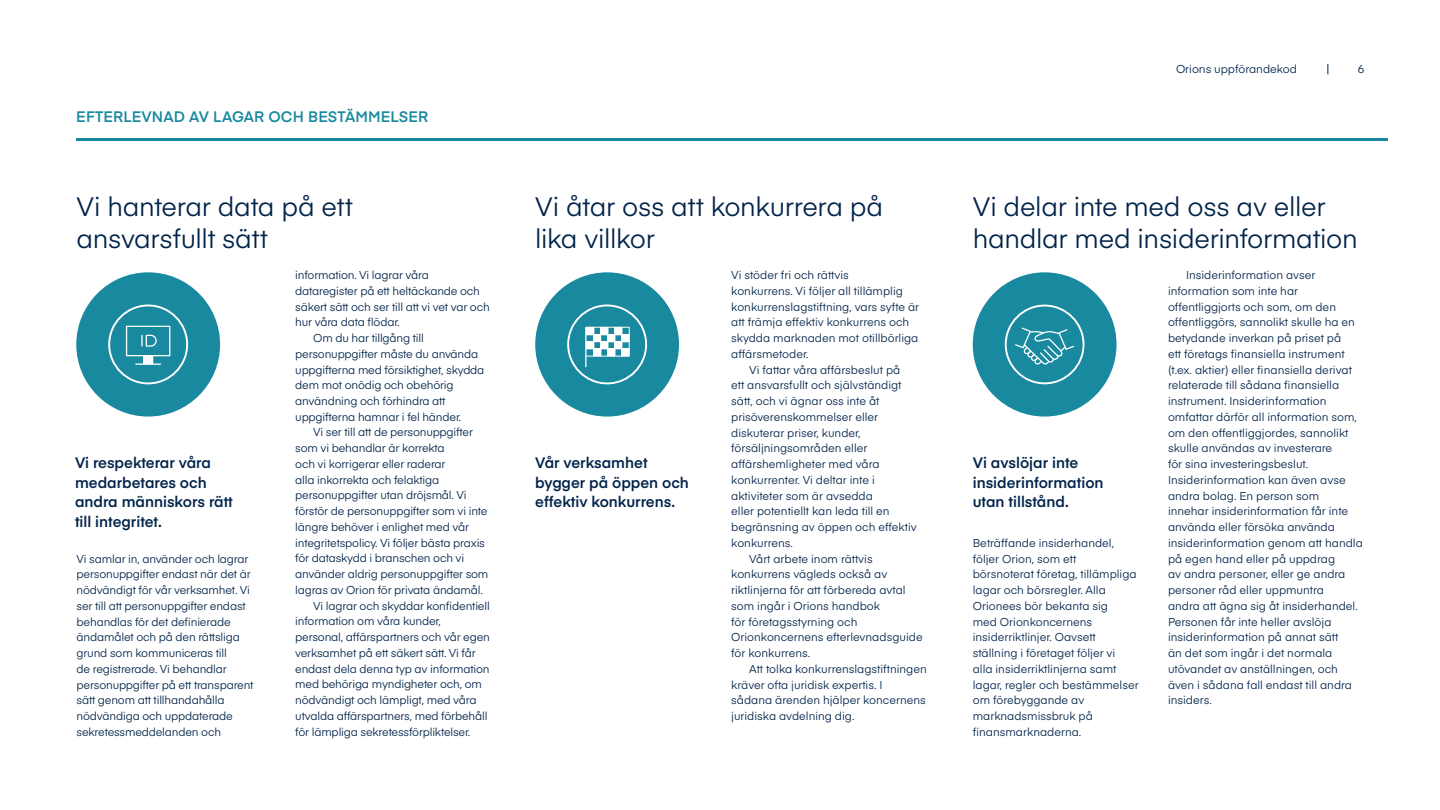
<style>
.page{position:relative;width:1440px;height:810px;background:#fff}
.page>*{position:absolute;margin:0;border:0;box-sizing:border-box;transform-origin:0 0}
.t1{font:26.25px/32.2px "Eina 03";letter-spacing:-.01em;color:#00234a}
.t2{font:600 15px/19.5px "Eina 03";color:#00234a}
.t3{font:600 15px "Eina 03";letter-spacing:.01em;color:#19899f}
.t4{font:11.25px/15.8px "Eina 03";color:#00234a}
</style>
<div class="page">
<div style="left:76px;top:272px;width:144px;height:145px;background:#19899f;border-radius:50%"></div>
<div style="left:108px;top:305px;width:80px;height:79px;border:2px solid #fff;border-radius:50%"></div>
<div style="left:126px;top:326px;width:44px;height:30px;border:1px solid #fff"></div>
<div style="left:144px;top:356px;width:9px;height:7px;background:#fff"></div>
<div style="left:143px;top:355px;width:10px;height:9px;border:1px solid #fff"></div>
<svg style="left:136px;top:364px;width:25px;height:1px"></svg>
<svg style="left:141px;top:334px;width:16px;height:13px"></svg>
<div style="left:535px;top:272px;width:144px;height:145px;background:#19899f;border-radius:50%"></div>
<div style="left:567px;top:305px;width:80px;height:79px;border:2px solid #fff;border-radius:50%"></div>
<div style="left:586px;top:327px;width:44px;height:29px;border:1px solid #fff"></div>
<div style="left:587px;top:342px;width:7px;height:7px;background:#fff"></div>
<div style="left:586px;top:341px;width:8px;height:8px;border:1px solid #fff"></div>
<div style="left:587px;top:328px;width:7px;height:7px;background:#fff"></div>
<div style="left:586px;top:327px;width:8px;height:8px;border:1px solid #fff"></div>
<div style="left:594px;top:349px;width:7px;height:7px;background:#fff"></div>
<div style="left:593px;top:348px;width:8px;height:8px;border:1px solid #fff"></div>
<div style="left:594px;top:335px;width:7px;height:7px;background:#fff"></div>
<div style="left:593px;top:334px;width:8px;height:8px;border:1px solid #fff"></div>
<div style="left:601px;top:342px;width:7px;height:7px;background:#fff"></div>
<div style="left:600px;top:341px;width:8px;height:8px;border:1px solid #fff"></div>
<div style="left:601px;top:328px;width:7px;height:7px;background:#fff"></div>
<div style="left:600px;top:327px;width:8px;height:8px;border:1px solid #fff"></div>
<div style="left:608px;top:349px;width:7px;height:7px;background:#fff"></div>
<div style="left:607px;top:348px;width:8px;height:8px;border:1px solid #fff"></div>
<div style="left:608px;top:335px;width:7px;height:7px;background:#fff"></div>
<div style="left:607px;top:334px;width:8px;height:8px;border:1px solid #fff"></div>
<div style="left:615px;top:342px;width:7px;height:7px;background:#fff"></div>
<div style="left:614px;top:341px;width:8px;height:8px;border:1px solid #fff"></div>
<div style="left:615px;top:328px;width:7px;height:7px;background:#fff"></div>
<div style="left:614px;top:327px;width:8px;height:8px;border:1px solid #fff"></div>
<div style="left:622px;top:349px;width:7px;height:7px;background:#fff"></div>
<div style="left:621px;top:348px;width:8px;height:8px;border:1px solid #fff"></div>
<div style="left:622px;top:335px;width:7px;height:7px;background:#fff"></div>
<div style="left:621px;top:334px;width:8px;height:8px;border:1px solid #fff"></div>
<hr style="left:585px;top:328px;width:2px;height:39px;background:#fff">
<div style="left:973px;top:272px;width:144px;height:145px;background:#19899f;border-radius:50%"></div>
<div style="left:1005px;top:305px;width:79px;height:79px;border:2px solid #fff;border-radius:50%"></div>
<svg style="left:1015px;top:327px;width:60px;height:38px"></svg>
<hr style="left:76px;top:138px;width:1312px;height:3px;background:#19899f">
<h2 class="t3" style="left:76px;top:105px;width:354px">EFTERLEVNAD AV LAGAR OCH BESTÄMMELSER</h2>
<p class="t4" style="left:1176px;top:61px;width:123px">Orions uppförandekod</p>
<p class="t4" style="left:1358px;top:61px;width:8px">6</p>
<h1 class="t1" style="left:77px;top:189px;width:278px">Vi hanterar data på ett ansvarsfullt sätt</h1>
<p class="t4" style="left:295px;top:266px;width:135px">information. Vi lagrar våra</p>
<p class="t4" style="left:295px;top:282px;width:186px">dataregister på ett heltäckande och</p>
<p class="t4" style="left:295px;top:298px;width:196px">säkert sätt och ser till att vi vet var och</p>
<p class="t4" style="left:295px;top:314px;width:106px">hur våra data flödar.</p>
<p class="t4" style="left:313px;top:329px;width:112px">Om du har tillgång till</p>
<p class="t4" style="left:295px;top:345px;width:185px">personuppgifter måste du använda</p>
<p class="t4" style="left:295px;top:361px;width:191px">uppgifterna med försiktighet, skydda</p>
<p class="t4" style="left:295px;top:377px;width:160px">dem mot onödig och obehörig</p>
<p class="t4" style="left:295px;top:392px;width:152px">användning och förhindra att</p>
<p class="t4" style="left:295px;top:408px;width:168px">uppgifterna hamnar i fel händer.</p>
<p class="t4" style="left:313px;top:424px;width:161px">Vi ser till att de personuppgifter</p>
<p class="t4" style="left:295px;top:440px;width:151px">som vi behandlar är korrekta</p>
<p class="t4" style="left:295px;top:455px;width:152px">och vi korrigerar eller raderar</p>
<p class="t4" style="left:295px;top:471px;width:146px">alla inkorrekta och felaktiga</p>
<p class="t4" style="left:295px;top:487px;width:173px">personuppgifter utan dröjsmål. Vi</p>
<p class="t4" style="left:295px;top:503px;width:194px">förstör de personuppgifter som vi inte</p>
<p class="t4" style="left:295px;top:518px;width:175px">längre behöver i enlighet med vår</p>
<p class="t4" style="left:295px;top:534px;width:191px">integritetspolicy. Vi följer bästa praxis</p>
<p class="t4" style="left:295px;top:550px;width:170px">för dataskydd i branschen och vi</p>
<p class="t4" style="left:295px;top:566px;width:195px">använder aldrig personuppgifter som</p>
<p class="t4" style="left:295px;top:581px;width:189px">lagras av Orion för privata ändamål.</p>
<p class="t4" style="left:313px;top:597px;width:178px">Vi lagrar och skyddar konfidentiell</p>
<p class="t4" style="left:295px;top:613px;width:147px">information om våra kunder,</p>
<p class="t4" style="left:295px;top:629px;width:196px">personal, affärspartners och vår egen</p>
<p class="t4" style="left:295px;top:644px;width:182px">verksamhet på ett säkert sätt. Vi får</p>
<p class="t4" style="left:295px;top:660px;width:196px">endast dela denna typ av information</p>
<p class="t4" style="left:295px;top:676px;width:188px">med behöriga myndigheter och, om</p>
<p class="t4" style="left:295px;top:692px;width:183px">nödvändigt och lämpligt, med våra</p>
<p class="t4" style="left:295px;top:707px;width:194px">utvalda affärspartners, med förbehåll</p>
<p class="t4" style="left:295px;top:723px;width:177px">för lämpliga sekretessförpliktelser.</p>
<h1 class="t1" style="left:535px;top:189px;width:350px">Vi åtar oss att konkurrera på lika villkor</h1>
<h1 class="t1" style="left:973px;top:189px;width:386px">Vi delar inte med oss av eller handlar med insiderinformation</h1>
<p class="t4" style="left:731px;top:266px;width:119px">Vi stöder fri och rättvis</p>
<p class="t4" style="left:731px;top:282px;width:173px">konkurrens. Vi följer all tillämplig</p>
<p class="t4" style="left:731px;top:298px;width:189px">konkurrenslagstiftning, vars syfte är</p>
<p class="t4" style="left:731px;top:314px;width:180px">att främja effektiv konkurrens och</p>
<p class="t4" style="left:731px;top:329px;width:189px">skydda marknaden mot otillbörliga</p>
<p class="t4" style="left:731px;top:345px;width:79px">affärsmetoder.</p>
<p class="t4" style="left:749px;top:361px;width:153px">Vi fattar våra affärsbeslut på</p>
<p class="t4" style="left:731px;top:377px;width:172px">ett ansvarsfullt och självständigt</p>
<p class="t4" style="left:731px;top:392px;width:150px">sätt, och vi ägnar oss inte åt</p>
<p class="t4" style="left:731px;top:408px;width:148px">prisöverenskommelser eller</p>
<p class="t4" style="left:731px;top:424px;width:131px">diskuterar priser, kunder,</p>
<p class="t4" style="left:731px;top:440px;width:138px">försäljningsområden eller</p>
<p class="t4" style="left:731px;top:455px;width:150px">affärshemligheter med våra</p>
<p class="t4" style="left:731px;top:471px;width:145px">konkurrenter. Vi deltar inte i</p>
<p class="t4" style="left:731px;top:487px;width:143px">aktiviteter som är avsedda</p>
<p class="t4" style="left:731px;top:503px;width:160px">eller potentiellt kan leda till en</p>
<p class="t4" style="left:731px;top:518px;width:187px">begränsning av öppen och effektiv</p>
<p class="t4" style="left:731px;top:534px;width:63px">konkurrens.</p>
<p class="t4" style="left:749px;top:550px;width:125px">Vårt arbete inom rättvis</p>
<p class="t4" style="left:731px;top:566px;width:158px">konkurrens vägleds också av</p>
<p class="t4" style="left:731px;top:581px;width:176px">riktlinjerna för att förbereda avtal</p>
<p class="t4" style="left:731px;top:597px;width:150px">som ingår i Orions handbok</p>
<p class="t4" style="left:731px;top:613px;width:128px">för företagsstyrning och</p>
<p class="t4" style="left:731px;top:629px;width:193px">Orionkoncernens efterlevnadsguide</p>
<p class="t4" style="left:731px;top:644px;width:80px">för konkurrens.</p>
<p class="t4" style="left:749px;top:660px;width:179px">Att tolka konkurrenslagstiftningen</p>
<p class="t4" style="left:731px;top:676px;width:153px">kräver ofta juridisk expertis. I</p>
<p class="t4" style="left:731px;top:692px;width:196px">sådana ärenden hjälper koncernens</p>
<p class="t4" style="left:731px;top:707px;width:125px">juridiska avdelning dig.</p>
<p class="t4" style="left:1168px;top:266px;width:196px;text-indent:18px">Insiderinformation avser information som inte har offentliggjorts och som, om den offentliggörs, sannolikt skulle ha en betydande inverkan på priset på<br>ett företags finansiella instrument (t.ex. aktier) eller finansiella derivat relaterade till sådana finansiella instrument. Insiderinformation omfattar därför all information som, om den offentliggjordes, sannolikt skulle användas av investerare<br>för sina investeringsbeslut.<br>Insiderinformation kan även avse andra bolag. En person som<br>innehar insiderinformation får inte använda eller försöka använda insiderinformation genom att handla på egen hand eller på uppdrag<br>av andra personer, eller ge andra personer råd eller uppmuntra<br>andra att ägna sig åt insiderhandel.<br>Personen får inte heller avslöja insiderinformation på annat sätt<br>än det som ingår i det normala utövandet av anställningen, och även i sådana fall endast till andra insiders.</p>
<h2 class="t2" style="left:75px;top:452px;width:159px">Vi respekterar våra medarbetares och andra människors rätt till integritet.</h2>
<h2 class="t2" style="left:535px;top:452px;width:155px">Vår verksamhet bygger på öppen och effektiv konkurrens.</h2>
<h2 class="t2" style="left:973px;top:452px;width:132px">Vi avslöjar inte insiderinformation utan tillstånd.</h2>
<p class="t4" style="left:973px;top:534px;width:167px">Beträffande insiderhandel, följer Orion, som ett börsnoterat företag, tillämpliga lagar och börsregler. Alla<br>Orionees bör bekanta sig<br>med Orionkoncernens insiderriktlinjer. Oavsett ställning i företaget följer vi<br>alla insiderriktlinjerna samt lagar, regler och bestämmelser om förebyggande av marknadsmissbruk på finansmarknaderna.</p>
<p class="t4" style="left:77px;top:550px;width:178px">Vi samlar in, använder och lagrar personuppgifter endast när det är nödvändigt för vår verksamhet. Vi ser till att personuppgifter endast behandlas för det definierade ändamålet och på den rättsliga grund som kommuniceras till<br>de registrerade. Vi behandlar personuppgifter på ett transparent sätt genom att tillhandahålla nödvändiga och uppdaterade sekretessmeddelanden och</p>
</div>
